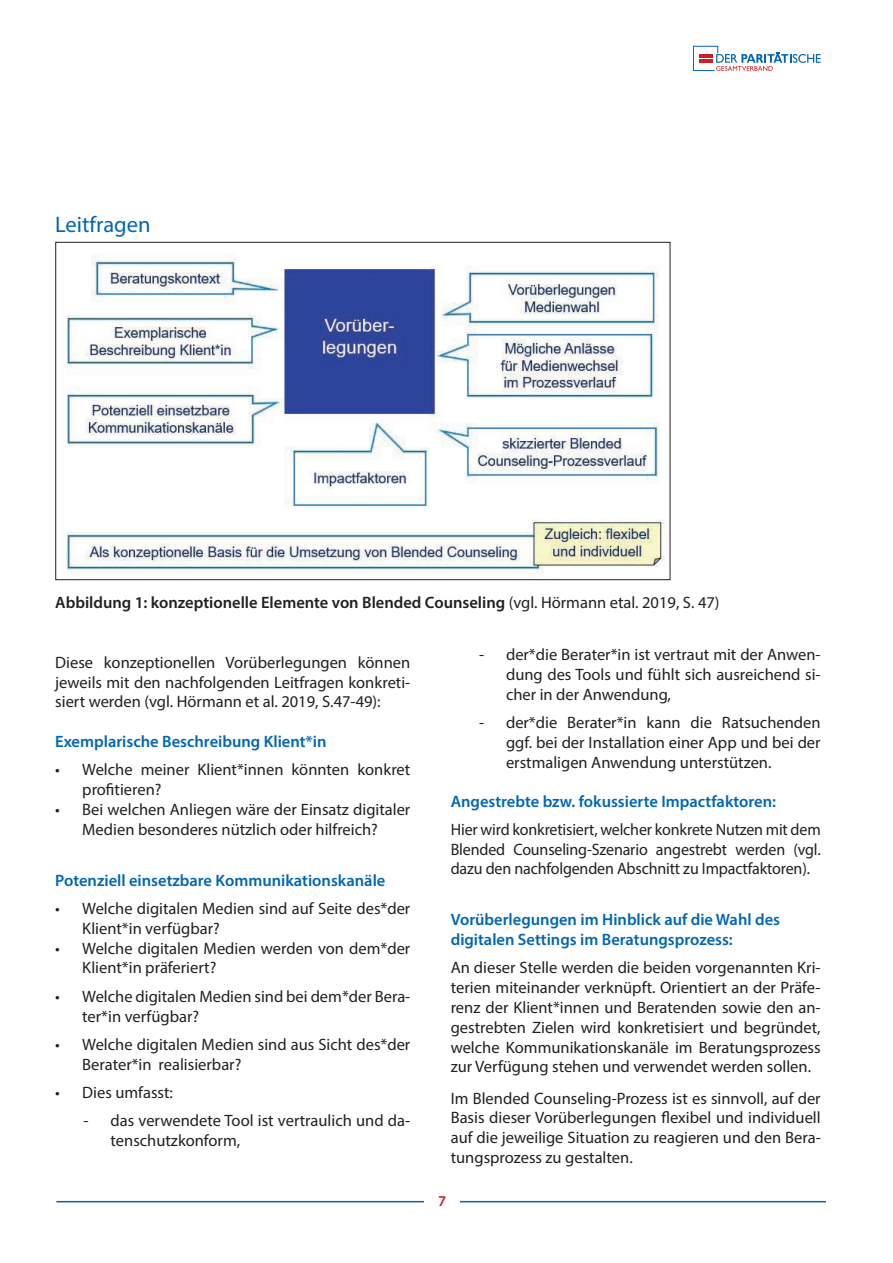
<style>
.page{position:relative;width:893px;height:1263px;background:#fff}
.page>*{position:absolute;margin:0;border:0;box-sizing:border-box;transform-origin:0 0}
.t1{font:22.5px "Myriad Pro";color:#0166b3}
.t2{font:16.5px/19.8px "Myriad Pro";color:#231f20;text-align:justify}
.t3{font:600 16.5px/19.8px "Myriad Pro";color:#0166b3}
.t4{font:600 16.5px "Myriad Pro";color:#231f20}
.t5{font:600 15px "Myriad Pro";color:#d01e25}
.s1{font-weight:400}
</style>
<div class="page">
<hr style="left:56px;top:1201px;width:770px;height:1px;background:#0166b3">
<div style="left:424px;top:1194px;width:36px;height:26px;background:#fff"></div>
<svg style="left:693px;top:46px;width:128px;height:25px"></svg>
<img style="left:66px;top:254px;width:599px;height:320px">
<h1 class="t1" style="left:55px;top:211px;width:97px">Leitfragen</h1>
<p class="t4" style="left:55px;top:592px;width:666px">Abbildung 1: konzeptionelle Elemente von Blended Counseling <span class="s1">(vgl. Hörmann etal. 2019, S. 47)</span></p>
<p class="t2" style="left:55px;top:652px;width:357px">Diese konzeptionellen Vorüberlegungen können jeweils mit den nachfolgenden Leitfragen konkreti&shy;siert werden (vgl. Hörmann et al. 2019, S.47-49):</p>
<p class="t3" style="left:55px;top:731px;width:273px">Exemplarische Beschreibung Klient*in</p>
<p class="t2" style="left:82px;top:760px;width:330px;text-indent:-27px">• Welche meiner Klient*innen könnten konkret profitieren?</p>
<p class="t2" style="left:55px;top:799px;width:357px;text-align:center">• Bei welchen Anliegen wäre der Einsatz digitaler<br>Medien besonderes nützlich oder hilfreich?</p>
<p class="t3" style="left:55px;top:870px;width:332px">Potenziell einsetzbare Kommunikationskanäle</p>
<p class="t2" style="left:82px;top:898px;width:330px;text-indent:-27px">• Welche digitalen Medien sind auf Seite des*der<br>Klient*in verfügbar?</p>
<p class="t2" style="left:82px;top:938px;width:330px;text-indent:-27px">• Welche digitalen Medien werden von dem*der<br>Klient*in präferiert?</p>
<p class="t2" style="left:82px;top:986px;width:330px;text-indent:-27px">• Welche digitalen Medien sind bei dem*der Bera&shy;ter*in verfügbar?</p>
<p class="t2" style="left:82px;top:1034px;width:330px;text-indent:-27px">• Welche digitalen Medien sind aus Sicht des*der<br>Berater*in realisierbar?</p>
<p class="t2" style="left:55px;top:1082px;width:119px">• Dies umfasst:</p>
<p class="t2" style="left:111px;top:1110px;width:301px;text-indent:-27px">- das verwendete Tool ist vertraulich und da&shy;tenschutzkonform,</p>
<p class="t2" style="left:506px;top:645px;width:316px;text-indent:-27px">- der*die Berater*in ist vertraut mit der Anwen&shy;dung des Tools und fühlt sich ausreichend si&shy;cher in der Anwendung,</p>
<p class="t2" style="left:506px;top:713px;width:316px;text-indent:-27px">- der*die Berater*in kann die Ratsuchenden ggf. bei der Installation einer App und bei der erstmaligen Anwendung unterstützen.</p>
<p class="t3" style="left:451px;top:791px;width:327px">Angestrebte bzw. fokussierte Impactfaktoren:</p>
<p class="t2" style="left:451px;top:819px;width:371px">Hier wird konkretisiert, welcher konkrete Nutzen mit dem Blended Counseling-Szenario angestrebt werden (vgl. dazu den nachfolgenden Abschnitt zu Impactfaktoren).</p>
<p class="t3" style="left:451px;top:909px;width:331px">Vorüberlegungen im Hinblick auf die Wahl des digitalen Settings im Beratungsprozess:</p>
<p class="t2" style="left:451px;top:958px;width:371px">An dieser Stelle werden die beiden vorgenannten Kri&shy;terien miteinander verknüpft. Orientiert an der Präfe&shy;renz der Klient*innen und Beratenden sowie den an&shy;gestrebten Zielen wird konkretisiert und begründet, welche Kommunikationskanäle im Beratungsprozess zur Verfügung stehen und verwendet werden sollen.</p>
<p class="t2" style="left:451px;top:1088px;width:371px">Im Blended Counseling-Prozess ist es sinnvoll, auf der Basis dieser Vorüberlegungen flexibel und individuell auf die jeweilige Situation zu reagieren und den Bera&shy;tungsprozess zu gestalten.</p>
<p class="t5" style="left:438px;top:1191px;width:10px">7</p>
</div>
